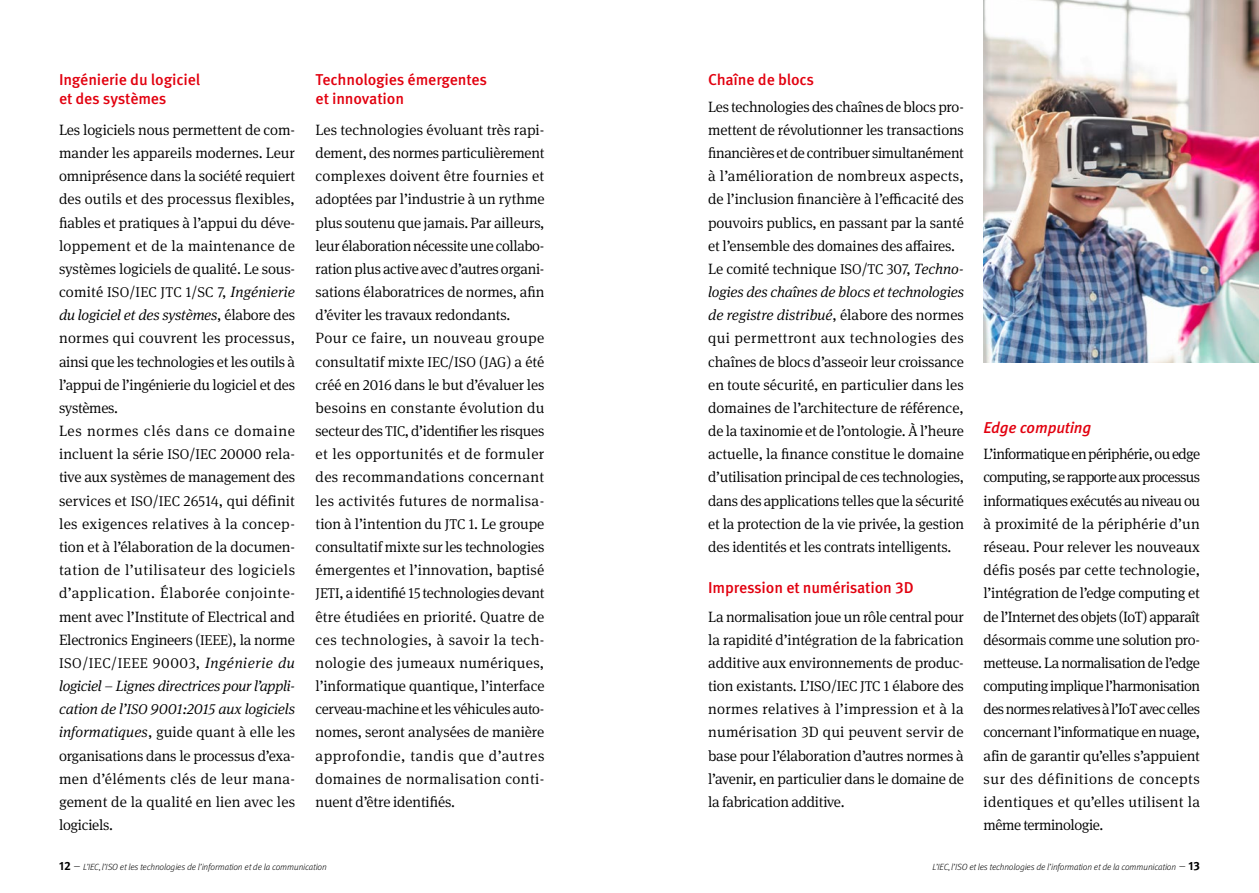
<style>
.page{position:relative;width:1259px;height:893px;background:#fff}
.page>*{position:absolute;margin:0;border:0;box-sizing:border-box;transform-origin:0 0}
.t1{font:500 15.75px/19.5px "Meta Pro";letter-spacing:-.01em;color:#e2000f}
.t2{font:italic 500 15.75px "Meta Pro";letter-spacing:-.01em;color:#e2000f}
.t3{font:300 15px/23.2px "Meta Serif Pro";letter-spacing:-.01em;color:#000}
.t4{font:italic 300 9px "Meta Pro";letter-spacing:-.01em;color:#000}
.s1{font-size:14.25px}
.s2{font-style:italic}
.s3{font-style:italic;font-size:14.25px}
.s4{font-weight:700;font-style:normal;font-size:12px}
.s5{font-size:12px}
</style>
<div class="page">
<img style="left:983px;top:0;width:276px;height:363px">
<p class="t1" style="left:59px;top:69px;width:143px">Ingénierie du logiciel et des systèmes</p>
<p class="t3" style="left:59px;top:117px;width:238px">Les logiciels nous permettent de com&shy;mander les appareils modernes. Leur omniprésence dans la société requiert des outils et des processus flexibles, fiables et pratiques à l’appui du déve&shy;loppement et de la maintenance de systèmes logiciels de qualité. Le sous&shy;comité <span class="s1">ISO</span>/<span class="s1">IEC JTC</span> 1/<span class="s1">SC</span> 7, <span class="s2">Ingénierie du logiciel et des systèmes</span>, élabore des normes qui couvrent les processus, ainsi que les technologies et les outils à l’appui de l’ingénierie du logiciel et des systèmes.<br>Les normes clés dans ce domaine incluent la série <span class="s1">ISO</span>/<span class="s1">IEC</span> 20000 rela&shy;tive aux systèmes de management des services et <span class="s1">ISO</span>/<span class="s1">IEC</span> 26514, qui définit les exigences relatives à la concep&shy;tion et à l’élaboration de la documen&shy;tation de l’utilisateur des logiciels d’application. Élaborée conjointe&shy;ment avec l’Institute of Electrical and Electronics Engineers (<span class="s1">IEEE</span>), la norme <span class="s1">ISO</span>/<span class="s1">IEC</span>/<span class="s1">IEEE</span> 90003, <span class="s2">Ingénierie du logiciel – Lignes directrices pour l’appli&shy;cation de l’</span><span class="s3">ISO</span> <span class="s2">9001:2015 aux logiciels informatiques</span>, guide quant à elle les organisations dans le processus d’exa&shy;men d’éléments clés de leur mana&shy;gement de la qualité en lien avec les logiciels.</p>
<p class="t1" style="left:315px;top:68px;width:173px">Technologies émergentes et innovation</p>
<p class="t3" style="left:315px;top:117px;width:230px">Les technologies évoluant très rapi&shy;dement, des normes particulièrement complexes doivent être fournies et adoptées par l’industrie à un rythme plus soutenu que jamais. Par ailleurs, leur élaboration nécessite une collabo&shy;ration plus active avec d’autres organi&shy;sations élaboratrices de normes, afin d’éviter les travaux redondants.<br>Pour ce faire, un nouveau groupe consultatif mixte <span class="s1">IEC</span>/<span class="s1">ISO</span> (<span class="s1">JAG</span>) a été créé en 2016 dans le but d’évaluer les besoins en constante évolution du secteur des <span class="s1">TIC</span>, d’identifier les risques et les opportunités et de formuler des recommandations concernant les activités futures de normalisa&shy;tion à l’intention du <span class="s1">JTC</span> 1. Le groupe consultatif mixte sur les technologies émergentes et l’innovation, baptisé <span class="s1">JETI</span>, a identifié 15 technologies devant être étudiées en priorité. Quatre de ces technologies, à savoir la tech&shy;nologie des jumeaux numériques, l’informatique quantique, l’interface cerveau-machine et les véhicules auto&shy;nomes, seront analysées de manière approfondie, tandis que d’autres domaines de normalisation conti&shy;nuent d’être identifiés.</p>
<p class="t1" style="left:708px;top:69px;width:108px">Chaîne de blocs</p>
<p class="t3" style="left:708px;top:94px;width:257px">Les technologies des chaînes de blocs pro&shy;mettent de révolutionner les transactions financières et de contribuer simultanément à l’amélioration de nombreux aspects, de l’inclusion financière à l’efficacité des pouvoirs publics, en passant par la santé et l’ensemble des domaines des affaires.<br>Le comité technique <span class="s1">ISO</span>/<span class="s1">TC</span> 307, <span class="s2">Techno&shy;logies des chaînes de blocs et technologies de registre distribué</span>, élabore des normes qui permettront aux technologies des chaînes de blocs d’asseoir leur croissance en toute sécurité, en particulier dans les domaines de l’architecture de référence, de la taxinomie et de l’ontologie. À l’heure actuelle, la finance constitue le domaine d’utilisation principal de ces technologies, dans des applications telles que la sécurité et la protection de la vie privée, la gestion des identités et les contrats intelligents.</p>
<p class="t1" style="left:708px;top:576px;width:207px">Impression et numérisation 3D</p>
<p class="t3" style="left:708px;top:604px;width:257px;text-align:justify">La normalisation joue un rôle central pour la rapidité d’intégration de la fabrication additive aux environnements de produc&shy;tion existants. L’<span class="s1">ISO</span>/<span class="s1">IEC JTC</span> 1 élabore des normes relatives à l’impression et à la numérisation 3D qui peuvent servir de base pour l’élaboration d’autres normes à l’avenir, en particulier dans le domaine de la fabrication additive.</p>
<p class="t2" style="left:983px;top:416px;width:109px">Edge computing</p>
<p class="t3" style="left:983px;top:442px;width:218px;text-align:justify">L’informatique en périphérie, ou edge computing, se rapporte aux processus informatiques exécutés au niveau ou à proximité de la périphérie d’un réseau. Pour relever les nouveaux défis posés par cette technologie, l’intégration de l’edge computing et de l’Internet des objets (IoT) apparaît désormais comme une solution pro&shy;metteuse. La normalisation de l’edge computing implique l’harmonisation des normes relatives à l’IoT avec celles concernant l’informatique en nuage, afin de garantir qu’elles s’appuient sur des définitions de concepts identiques et qu’elles utilisent la même terminologie.</p>
<p class="t4" style="left:59px;top:860px;width:269px"><span class="s4">12</span> <span class="s5">–</span> L’IEC, l’ISO et les technologies de l’information et de la communication</p>
<p class="t4" style="left:932px;top:860px;width:269px">L’IEC, l’ISO et les technologies de l’information et de la communication <span class="s5">–</span> <span class="s4">13</span></p>
</div>
